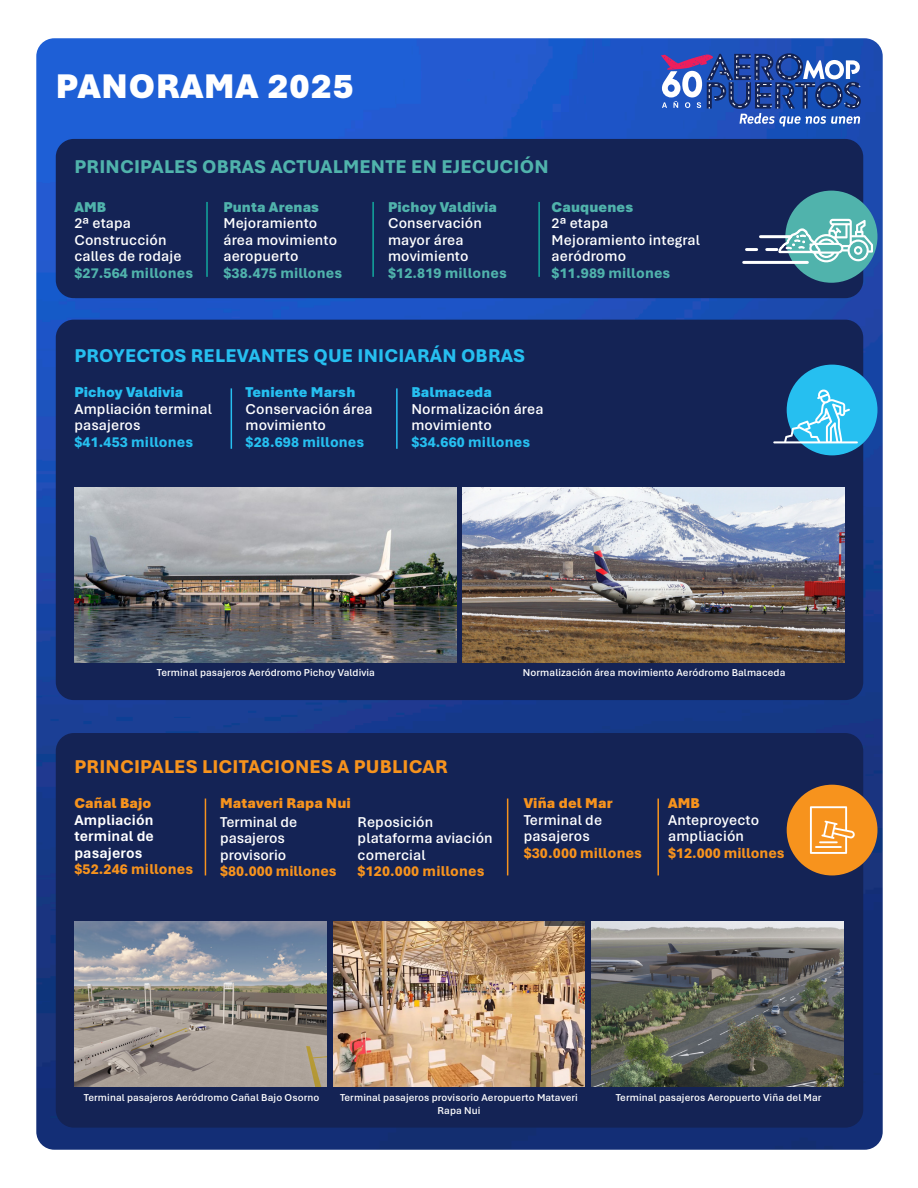
<style>
.page{position:relative;width:918px;height:1188px;background:#fff}
.page>*{position:absolute;margin:0;border:0;box-sizing:border-box;transform-origin:0 0}
.t1{font:900 36px "Aptos";letter-spacing:.025em;color:#fff}
.t2{font:800 19.5px "Aptos";letter-spacing:.01em;color:#50b3ac}
.t3{font:800 19.5px "Aptos";letter-spacing:.01em;color:#26bff0}
.t4{font:800 19.5px "Aptos";letter-spacing:.01em;color:#f7931d}
.t5{font:600 15px/16.5px "Aptos";letter-spacing:.01em;color:#fff}
.t6{font:800 15px "Aptos";letter-spacing:.01em;color:#50b3ac}
.t7{font:800 15px "Aptos";letter-spacing:.01em;color:#f7931d}
.t8{font:900 15px "Aptos";letter-spacing:.01em;color:#50b3ac}
.t9{font:800 15px "Aptos";letter-spacing:.01em;color:#26bff0}
.t10{font:700 15px/16.5px "Aptos";letter-spacing:.01em;color:#fff;text-align:justify}
.t11{font:900 15px "Aptos";letter-spacing:.01em;color:#f7931d}
.t12{font:900 15px "Aptos";letter-spacing:.01em;color:#26bff0}
.t13{font:600 10.5px/12.6px "Aptos";letter-spacing:.01em;color:#fff;text-align:center}
.s1{font-weight:900;color:#26bff0}
.s2{font-weight:800;color:#26bff0}
.s3{font-weight:900;color:#f7931d}
.s4{font-weight:800;color:#f7931d}
</style>
<div class="page">
<img style="left:36px;top:38px;width:847px;height:1112px">
<div style="left:56px;top:320px;width:807px;height:380px;background:#142355;border-radius:18px"></div>
<div style="left:56px;top:733px;width:807px;height:395px;background:#142355;border-radius:18px"></div>
<img style="left:333px;top:922px;width:252px;height:165px">
<img style="left:74px;top:922px;width:252px;height:165px">
<img style="left:592px;top:922px;width:252px;height:165px">
<img style="left:74px;top:487px;width:382px;height:176px">
<img style="left:462px;top:487px;width:383px;height:176px">
<div style="left:787px;top:365px;width:90px;height:90px;background:#26bff0;border-radius:50%"></div>
<svg style="left:773px;top:389px;width:85px;height:54px"></svg>
<div style="left:787px;top:785px;width:90px;height:90px;background:#f7931d;border-radius:50%"></div>
<svg style="left:810px;top:806px;width:45px;height:48px"></svg>
<hr style="left:815px;top:846px;width:27px;height:2px;background:#fff">
<hr style="left:205px;top:799px;width:1px;height:76px;background:#f7931d">
<hr style="left:231px;top:388px;width:1px;height:61px;background:#26bff0">
<hr style="left:396px;top:388px;width:2px;height:61px;background:#26bff0">
<hr style="left:507px;top:799px;width:1px;height:76px;background:#f7931d">
<hr style="left:657px;top:799px;width:2px;height:76px;background:#f7931d">
<div style="left:56px;top:139px;width:807px;height:159px;background:#142355;border-radius:18px"></div>
<div style="left:785px;top:191px;width:92px;height:92px;background:#50b3ac;border-radius:50%"></div>
<hr style="left:744px;top:261px;width:63px;height:3px;background:#fff">
<svg style="left:747px;top:219px;width:126px;height:45px"></svg>
<hr style="left:206px;top:202px;width:2px;height:75px;background:#12a79d">
<hr style="left:372px;top:202px;width:2px;height:75px;background:#12a79d">
<hr style="left:538px;top:202px;width:2px;height:75px;background:#12a79d">
<svg style="left:661px;top:53px;width:200px;height:73px;background:#3f5fae"></svg>
<p class="t1" style="left:56px;top:62px;width:299px">PANORAMA 2025</p>
<p class="t2" style="left:74px;top:154px;width:476px">PRINCIPALES OBRAS ACTUALMENTE EN EJECUCIÓN</p>
<p class="t8" style="left:74px;top:197px;width:33px">AMB</p>
<p class="t5" style="left:74px;top:215px;width:109px">2ª etapa<br>Construcción calles de rodaje</p>
<p class="t6" style="left:74px;top:263px;width:120px">$27.564 millones</p>
<p class="t8" style="left:388px;top:197px;width:110px">Pichoy Valdivia</p>
<p class="t5" style="left:388px;top:215px;width:95px">Conservación mayor área movimiento</p>
<p class="t6" style="left:388px;top:263px;width:120px">$12.819 millones</p>
<p class="t8" style="left:552px;top:197px;width:83px">Cauquenes</p>
<p class="t5" style="left:552px;top:215px;width:150px">2ª etapa<br>Mejoramiento integral aeródromo</p>
<p class="t6" style="left:552px;top:263px;width:120px">$11.989 millones</p>
<p class="t8" style="left:223px;top:197px;width:97px">Punta Arenas</p>
<p class="t5" style="left:223px;top:215px;width:115px">Mejoramiento área movimiento aeropuerto</p>
<p class="t6" style="left:223px;top:263px;width:120px">$38.475 millones</p>
<p class="t3" style="left:74px;top:342px;width:452px">PROYECTOS RELEVANTES QUE INICIARÁN OBRAS</p>
<p class="t12" style="left:74px;top:382px;width:110px">Pichoy Valdivia</p>
<p class="t5" style="left:74px;top:400px;width:139px">Ampliación terminal pasajeros</p>
<p class="t9" style="left:74px;top:432px;width:120px">$41.453 millones</p>
<p class="t5" style="left:246px;top:383px;width:129px"><span class="s1">Teniente Marsh<br></span>Conservación área movimiento <span class="s2">$28.698 millones</span></p>
<p class="t5" style="left:411px;top:383px;width:134px"><span class="s1">Balmaceda<br></span>Normalización área movimiento</p>
<p class="t9" style="left:411px;top:432px;width:120px">$34.660 millones</p>
<p class="t13" style="left:157px;top:666px;width:219px">Terminal pasajeros Aeródromo Pichoy Valdivia</p>
<p class="t13" style="left:523px;top:666px;width:264px">Normalización área movimiento Aeródromo Balmaceda</p>
<p class="t4" style="left:74px;top:754px;width:375px">PRINCIPALES LICITACIONES A PUBLICAR</p>
<p class="t11" style="left:74px;top:793px;width:79px">Cañal Bajo</p>
<p class="t10" style="left:74px;top:811px;width:81px">Ampliación terminal de pasajeros</p>
<p class="t7" style="left:74px;top:859px;width:120px">$52.246 millones</p>
<p class="t11" style="left:220px;top:793px;width:132px">Mataveri Rapa Nui</p>
<p class="t5" style="left:220px;top:813px;width:78px">Terminal de pasajeros provisorio</p>
<p class="t7" style="left:220px;top:861px;width:118px">$80.000 millones</p>
<p class="t5" style="left:358px;top:813px;width:137px">Reposición plataforma aviación comercial</p>
<p class="t7" style="left:358px;top:861px;width:129px">$120.000 millones</p>
<p class="t5" style="left:524px;top:795px;width:120px"><span class="s3">Viña del Mar<br></span>Terminal de pasajeros <span class="s4">$30.000 millones</span></p>
<p class="t11" style="left:668px;top:793px;width:33px">AMB</p>
<p class="t5" style="left:668px;top:811px;width:118px">Anteproyecto ampliación <span class="s4">$12.000 millones</span></p>
<p class="t13" style="left:84px;top:1091px;width:237px">Terminal pasajeros Aeródromo Cañal Bajo Osorno</p>
<p class="t13" style="left:340px;top:1091px;width:239px">Terminal pasajeros provisorio Aeropuerto Mataveri<br>Rapa Nui</p>
<p class="t13" style="left:616px;top:1091px;width:207px">Terminal pasajeros Aeropuerto Viña del Mar</p>
</div>
